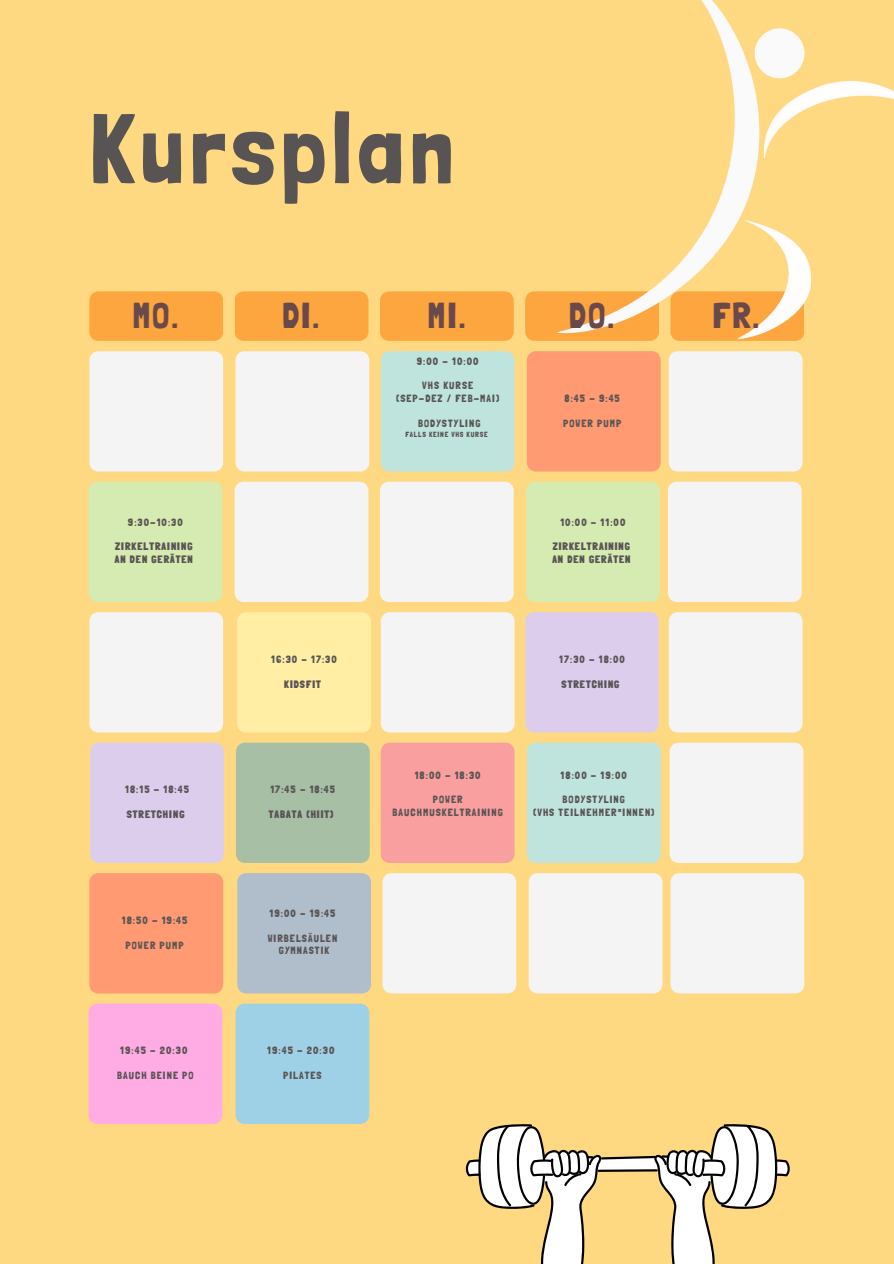
<style>
.page{position:relative;width:894px;height:1264px;background:#fff}
.page>*{position:absolute;margin:0;border:0;box-sizing:border-box;transform-origin:0 0}
.t1{font:99px "Londrina Solid";letter-spacing:.05em;color:#595454}
.t2{font:36px "Londrina Solid";letter-spacing:.05em;color:#694949}
.t3{font:10.5px/12.3px "Londrina Solid";letter-spacing:.1em;color:#595454;text-align:center}
.t4{font:900 10.5px/12.3px "Londrina Solid";letter-spacing:.1em;color:#595454}
.t5{font:7.5px "Londrina Solid";letter-spacing:.1em;color:#595454}
</style>
<div class="page">
<div style="left:0;top:0;width:893px;height:1263px;background:#ffd882"></div>
<div style="left:89px;top:291px;width:134px;height:50px;background:#fda53e"></div>
<div style="left:235px;top:291px;width:133px;height:50px;background:#fda53e"></div>
<div style="left:380px;top:291px;width:133px;height:50px;background:#fda53e"></div>
<div style="left:89px;top:351px;width:134px;height:120px;background:#f4f4f4"></div>
<div style="left:88px;top:481px;width:134px;height:121px;background:#d5ebb1"></div>
<div style="left:89px;top:612px;width:134px;height:120px;background:#f4f4f4"></div>
<div style="left:90px;top:742px;width:134px;height:121px;background:#dccded"></div>
<div style="left:235px;top:351px;width:134px;height:120px;background:#f4f4f4"></div>
<div style="left:234px;top:481px;width:134px;height:121px;background:#f4f4f4"></div>
<img style="left:525px;top:0;width:368px;height:382px">
<div style="left:380px;top:351px;width:134px;height:120px;background:#bfe4de"></div>
<div style="left:380px;top:481px;width:133px;height:121px;background:#f4f4f4"></div>
<div style="left:380px;top:612px;width:134px;height:120px;background:#f4f4f4"></div>
<div style="left:382px;top:873px;width:134px;height:120px;background:#f4f4f4"></div>
<div style="left:526px;top:351px;width:134px;height:120px;background:#ff9a72"></div>
<div style="left:526px;top:481px;width:133px;height:121px;background:#d5ebb1"></div>
<div style="left:528px;top:873px;width:134px;height:120px;background:#f4f4f4"></div>
<div style="left:668px;top:351px;width:134px;height:120px;background:#f4f4f4"></div>
<div style="left:668px;top:481px;width:133px;height:121px;background:#f4f4f4"></div>
<div style="left:668px;top:612px;width:134px;height:120px;background:#f4f4f4"></div>
<div style="left:669px;top:742px;width:134px;height:121px;background:#f4f4f4"></div>
<div style="left:670px;top:873px;width:134px;height:120px;background:#f4f4f4"></div>
<svg style="left:465px;top:1124px;width:324px;height:139px"></svg>
<div style="left:89px;top:873px;width:134px;height:120px;background:#ff9a72"></div>
<div style="left:237px;top:612px;width:134px;height:120px;background:#ffeea4"></div>
<div style="left:236px;top:742px;width:133px;height:121px;background:#a6bfa5"></div>
<div style="left:237px;top:873px;width:134px;height:120px;background:#b0bdcb"></div>
<div style="left:525px;top:612px;width:133px;height:120px;background:#dccded"></div>
<div style="left:527px;top:742px;width:133px;height:121px;background:#bfe4de"></div>
<div style="left:380px;top:742px;width:134px;height:121px;background:#fa9f9f"></div>
<div style="left:88px;top:1003px;width:134px;height:120px;background:#fface5"></div>
<div style="left:235px;top:1003px;width:134px;height:120px;background:#9fd1e6"></div>
<h4 class="t1" style="left:89px;top:90px;width:366px">Kursplan</h4>
<h3 class="t2" style="left:132px;top:294px;width:47px">MO.</h3>
<h4 class="t2" style="left:282px;top:294px;width:39px">DI.</h4>
<h3 class="t2" style="left:427px;top:294px;width:39px">MI.</h3>
<h4 class="t2" style="left:568px;top:294px;width:47px">DO.</h4>
<h3 class="t2" style="left:712px;top:294px;width:48px">FR.</h3>
<h2 class="t3" style="left:416px;top:355px;width:63px">9:00 - 10:00</h2>
<h4 class="t3" style="left:396px;top:379px;width:105px">VHS KURSE<br>(SEP-DEZ / FEB-MAI)</h4>
<h4 class="t3" style="left:418px;top:417px;width:64px">BODYSTYLING</h4>
<p class="t5" style="left:405px;top:429px;width:84px">FALLS KEINE VHS KURSE</p>
<p class="t3" style="left:564px;top:392px;width:57px">8:45 - 9:45</p>
<h4 class="t3" style="left:563px;top:417px;width:60px">POWER PUMP</h4>
<p class="t3" style="left:128px;top:515px;width:56px">9:30-10:30</p>
<h2 class="t4" style="left:115px;top:540px;width:79px">ZIRKELTRAINING<br>AN DEN GERÄTEN</h2>
<h4 class="t3" style="left:560px;top:515px;width:67px">10:00 - 11:00</h4>
<h5 class="t4" style="left:552px;top:540px;width:79px">ZIRKELTRAINING<br>AN DEN GERÄTEN</h5>
<h4 class="t3" style="left:271px;top:653px;width:67px">16:30 - 17:30</h4>
<h3 class="t4" style="left:284px;top:677px;width:38px">KIDSFIT</h3>
<h4 class="t3" style="left:559px;top:653px;width:67px">17:30 - 18:00</h4>
<h4 class="t4" style="left:561px;top:677px;width:59px">STRETCHING</h4>
<h1 class="t3" style="left:125px;top:783px;width:65px">18:15 - 18:45</h1>
<h2 class="t4" style="left:127px;top:808px;width:59px">STRETCHING</h2>
<h4 class="t3" style="left:270px;top:783px;width:66px">17:45 - 18:45</h4>
<h4 class="t4" style="left:269px;top:808px;width:66px">TABATA (HIIT)</h4>
<h4 class="t3" style="left:414px;top:768px;width:67px">18:00 - 18:30</h4>
<h4 class="t3" style="left:392px;top:793px;width:112px">POWER<br>BAUCHMUSKELTRAINING</h4>
<h4 class="t3" style="left:560px;top:768px;width:68px">18:00 - 19:00</h4>
<h4 class="t3" style="left:533px;top:793px;width:123px">BODYSTYLING<br>(VHS TEILNEHMER*INNEN)</h4>
<h4 class="t3" style="left:122px;top:913px;width:67px">18:50 - 19:45</h4>
<h3 class="t3" style="left:125px;top:938px;width:60px">POWER PUMP</h3>
<h4 class="t3" style="left:269px;top:907px;width:67px">19:00 - 19:45</h4>
<h4 class="t3" style="left:268px;top:931px;width:71px">WIRBELSÄULEN<br>GYMNASTIK</h4>
<h4 class="t3" style="left:120px;top:1044px;width:69px">19:45 - 20:30</h4>
<h4 class="t3" style="left:117px;top:1069px;width:78px">BAUCH BEINE PO</h4>
<p class="t3" style="left:267px;top:1044px;width:69px">19:45 - 20:30</p>
<p class="t3" style="left:283px;top:1069px;width:40px">PILATES</p>
</div>
